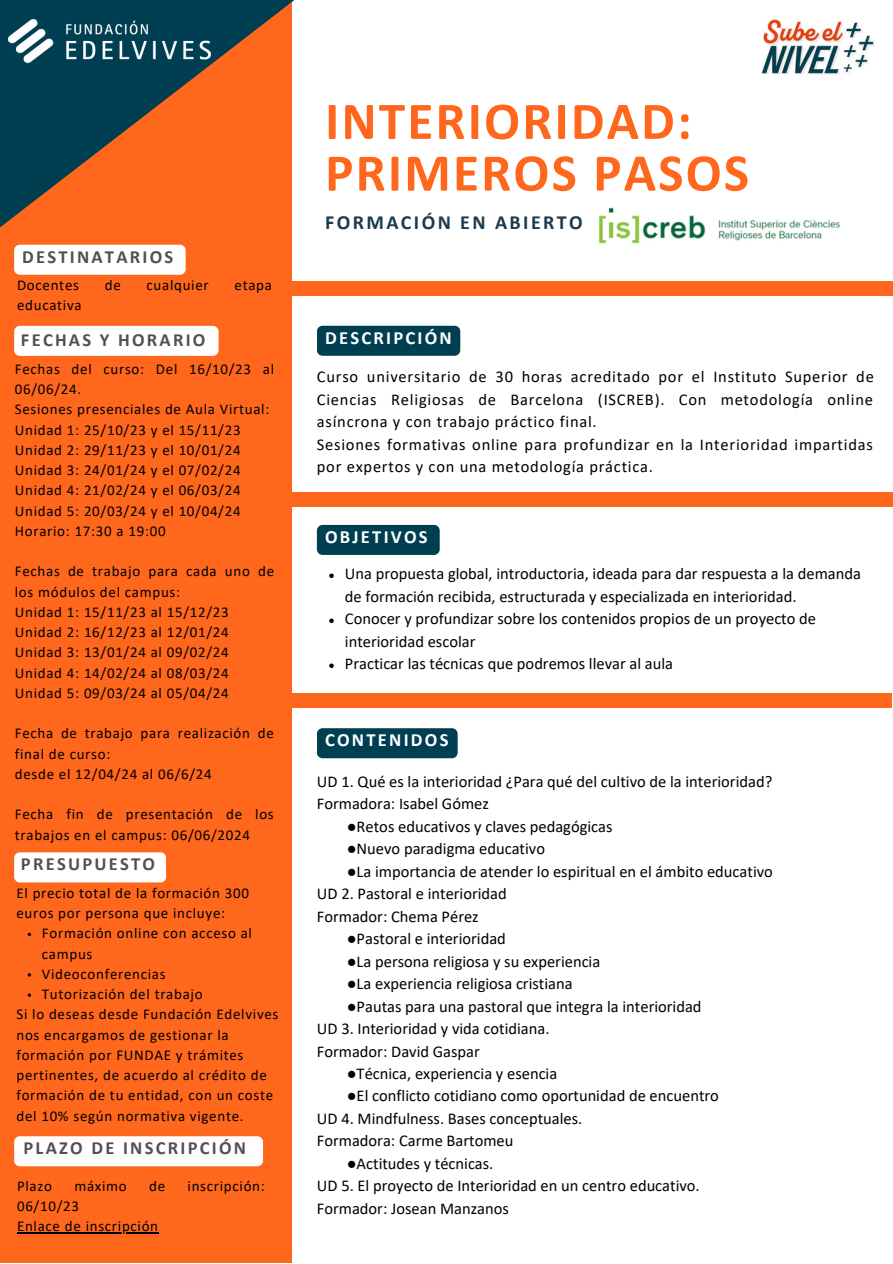
<style>
.page{position:relative;width:893px;height:1264px;background:#fff}
.page>*{position:absolute;margin:0;border:0;box-sizing:border-box;transform-origin:0 0}
.t1{font:700 53.4px "Calibri";letter-spacing:.04em;color:#ff671d}
.t2{font:700 20.1px "Calibri";letter-spacing:.12em;color:#1c3b4f}
.t3{font:700 18.6px "Calibri";letter-spacing:.12em;color:#515151}
.t4{font:700 18.6px "Calibri";letter-spacing:.12em;color:#fff}
.t5{font:16.5px/22.5px "Calibri";color:#000}
.t6{font:16.5px/22.5px "Calibri";letter-spacing:.045em;color:#000}
.t7{font:15px/20.2px "Calibri";letter-spacing:.045em;color:#000}
</style>
<div class="page">
<div style="left:292px;top:281px;width:600px;height:15px;background:#ff671d"></div>
<div style="left:317px;top:525px;width:122px;height:30px;background:#003e52;border-radius:6px"></div>
<div style="left:0;top:0;width:292px;height:1262px;background:#ff671d"></div>
<div style="left:14px;top:245px;width:172px;height:30px;background:#fff;border-radius:6px"></div>
<div style="left:317px;top:326px;width:143px;height:30px;background:#003e52;border-radius:6px"></div>
<img style="left:762px;top:19px;width:112px;height:56px">
<svg style="left:0;top:0;width:294px;height:227px"></svg>
<img style="left:8px;top:19px;width:203px;height:43px">
<div style="left:292px;top:492px;width:600px;height:15px;background:#ff671d"></div>
<div style="left:14px;top:326px;width:204px;height:30px;background:#fff;border-radius:6px"></div>
<div style="left:14px;top:852px;width:152px;height:30px;background:#fff;border-radius:6px"></div>
<div style="left:14px;top:1136px;width:249px;height:30px;background:#fff;border-radius:6px"></div>
<div style="left:317px;top:728px;width:140px;height:30px;background:#003e52;border-radius:6px"></div>
<div style="left:279px;top:693px;width:613px;height:15px;background:#ff671d"></div>
<img style="left:598px;top:207px;width:243px;height:37px">
<hr style="left:17px;top:1232px;width:142px;height:1px;background:#000">
<svg style="left:329px;top:573px;width:5px;height:5px"></svg>
<svg style="left:329px;top:618px;width:5px;height:5px"></svg>
<svg style="left:329px;top:663px;width:5px;height:5px"></svg>
<p class="t3" style="left:22px;top:248px;width:152px">DESTINATARIOS</p>
<p class="t7" style="left:17px;top:276px;width:63px">Docentes</p>
<p class="t7" style="left:105px;top:276px;width:18px">de</p>
<p class="t7" style="left:146px;top:276px;width:64px">cualquier</p>
<p class="t7" style="left:234px;top:276px;width:39px">etapa</p>
<p class="t7" style="left:17px;top:296px;width:66px">educativa</p>
<p class="t3" style="left:21px;top:332px;width:186px">FECHAS Y HORARIO</p>
<p class="t7" style="left:15px;top:360px;width:261px">Fechas del curso: Del 16/10/23 al<br>06/06/24.</p>
<p class="t7" style="left:15px;top:400px;width:256px">Sesiones presenciales de Aula Virtual:</p>
<p class="t7" style="left:15px;top:421px;width:227px">Unidad 1: 25/10/23 y el 15/11/23</p>
<p class="t7" style="left:15px;top:441px;width:227px">Unidad 2: 29/11/23 y el 10/01/24</p>
<p class="t7" style="left:15px;top:461px;width:227px">Unidad 3: 24/01/24 y el 07/02/24</p>
<p class="t7" style="left:15px;top:481px;width:227px">Unidad 4: 21/02/24 y el 06/03/24</p>
<p class="t7" style="left:15px;top:502px;width:227px">Unidad 5: 20/03/24 y el 10/04/24</p>
<p class="t7" style="left:15px;top:522px;width:152px">Horario: 17:30 a 19:00</p>
<p class="t7" style="left:15px;top:562px;width:261px">Fechas de trabajo para cada uno de los módulos del campus:</p>
<p class="t7" style="left:15px;top:603px;width:215px">Unidad 1: 15/11/23 al 15/12/23</p>
<p class="t7" style="left:15px;top:623px;width:215px">Unidad 2: 16/12/23 al 12/01/24</p>
<p class="t7" style="left:15px;top:643px;width:215px">Unidad 3: 13/01/24 al 09/02/24</p>
<p class="t7" style="left:15px;top:663px;width:215px">Unidad 4: 14/02/24 al 08/03/24</p>
<p class="t7" style="left:15px;top:684px;width:215px">Unidad 5: 09/03/24 al 05/04/24</p>
<p class="t7" style="left:15px;top:724px;width:260px">Fecha de trabajo para realización de final de curso:</p>
<p class="t7" style="left:15px;top:765px;width:198px">desde el 12/04/24 al 06/6/24</p>
<p class="t7" style="left:15px;top:805px;width:260px">Fecha fin de presentación de los trabajos en el campus: 06/06/2024</p>
<p class="t3" style="left:21px;top:856px;width:136px">PRESUPUESTO</p>
<p class="t7" style="left:16px;top:884px;width:234px">El precio total de la formación 300 euros por persona que incluye:</p>
<p class="t7" style="left:42px;top:924px;width:211px">Formación online con acceso al campus</p>
<p class="t7" style="left:42px;top:964px;width:125px">Videoconferencias</p>
<p class="t7" style="left:42px;top:985px;width:162px">Tutorización del trabajo</p>
<p class="t7" style="left:16px;top:1005px;width:263px">Si lo deseas desde Fundación Edelvives nos encargamos de gestionar la formación por FUNDAE y trámites pertinentes, de acuerdo al crédito de formación de tu entidad, con un coste del 10% según normativa vigente.</p>
<p class="t3" style="left:24px;top:1140px;width:224px">PLAZO DE INSCRIPCIÓN</p>
<p class="t7" style="left:17px;top:1176px;width:36px">Plazo</p>
<p class="t7" style="left:74px;top:1176px;width:54px">máximo</p>
<p class="t7" style="left:149px;top:1176px;width:18px">de</p>
<p class="t7" style="left:188px;top:1176px;width:79px">inscripción:</p>
<p class="t7" style="left:17px;top:1197px;width:63px">06/10/23</p>
<p class="t7" style="left:17px;top:1217px;width:143px">Enlace de inscripción</p>
<p class="t1" style="left:325px;top:99px;width:368px">INTERIORIDAD:</p>
<p class="t1" style="left:325px;top:150px;width:425px">PRIMEROS PASOS</p>
<p class="t2" style="left:325px;top:214px;width:259px">FORMACIÓN EN ABIERTO</p>
<p class="t4" style="left:325px;top:329px;width:128px">DESCRIPCIÓN</p>
<p class="t5" style="left:317px;top:367px;width:558px;text-align:justify">Curso universitario de 30 horas acreditado por el Instituto Superior de Ciencias Religiosas de Barcelona (ISCREB). Con metodología online asíncrona y con trabajo práctico final.</p>
<p class="t6" style="left:317px;top:434px;width:557px">Sesiones formativas online para profundizar en la Interioridad impartidas por expertos y con una metodología práctica.</p>
<p class="t4" style="left:325px;top:529px;width:104px">OBJETIVOS</p>
<p class="t5" style="left:345px;top:564px;width:517px">Una propuesta global, introductoria, ideada para dar respuesta a la demanda de formación recibida, estructurada y especializada en interioridad.</p>
<p class="t5" style="left:345px;top:608px;width:472px">Conocer y profundizar sobre los contenidos propios de un proyecto de interioridad escolar</p>
<p class="t5" style="left:345px;top:653px;width:330px">Practicar las técnicas que podremos llevar al aula</p>
<p class="t4" style="left:325px;top:732px;width:125px">CONTENIDOS</p>
<p class="t5" style="left:317px;top:771px;width:457px">UD 1. Qué es la interioridad ¿Para qué del cultivo de la interioridad?</p>
<p class="t5" style="left:317px;top:793px;width:173px">Formadora: Isabel Gómez</p>
<p class="t5" style="left:346px;top:816px;width:267px">●Retos educativos y claves pedagógicas</p>
<p class="t5" style="left:346px;top:838px;width:200px">●Nuevo paradigma educativo</p>
<p class="t5" style="left:346px;top:861px;width:427px">●La importancia de atender lo espiritual en el ámbito educativo</p>
<p class="t5" style="left:317px;top:883px;width:191px">UD 2. Pastoral e interioridad</p>
<p class="t5" style="left:317px;top:906px;width:163px">Formador: Chema Pérez</p>
<p class="t5" style="left:346px;top:928px;width:161px">●Pastoral e interioridad</p>
<p class="t5" style="left:346px;top:951px;width:255px">●La persona religiosa y su experiencia</p>
<p class="t5" style="left:346px;top:973px;width:227px">●La experiencia religiosa cristiana</p>
<p class="t5" style="left:346px;top:996px;width:356px">●Pautas para una pastoral que integra la interioridad</p>
<p class="t5" style="left:317px;top:1018px;width:234px">UD 3. Interioridad y vida cotidiana.</p>
<p class="t5" style="left:317px;top:1041px;width:164px">Formador: David Gaspar</p>
<p class="t5" style="left:346px;top:1063px;width:212px">●Técnica, experiencia y esencia</p>
<p class="t5" style="left:346px;top:1086px;width:374px">●El conflicto cotidiano como oportunidad de encuentro</p>
<p class="t5" style="left:317px;top:1108px;width:267px">UD 4. Mindfulness. Bases conceptuales.</p>
<p class="t5" style="left:317px;top:1131px;width:198px">Formadora: Carme Bartomeu</p>
<p class="t5" style="left:346px;top:1153px;width:148px">●Actitudes y técnicas.</p>
<p class="t5" style="left:317px;top:1175px;width:384px">UD 5. El proyecto de Interioridad en un centro educativo.</p>
<p class="t5" style="left:317px;top:1198px;width:193px">Formador: Josean Manzanos</p>
</div>
